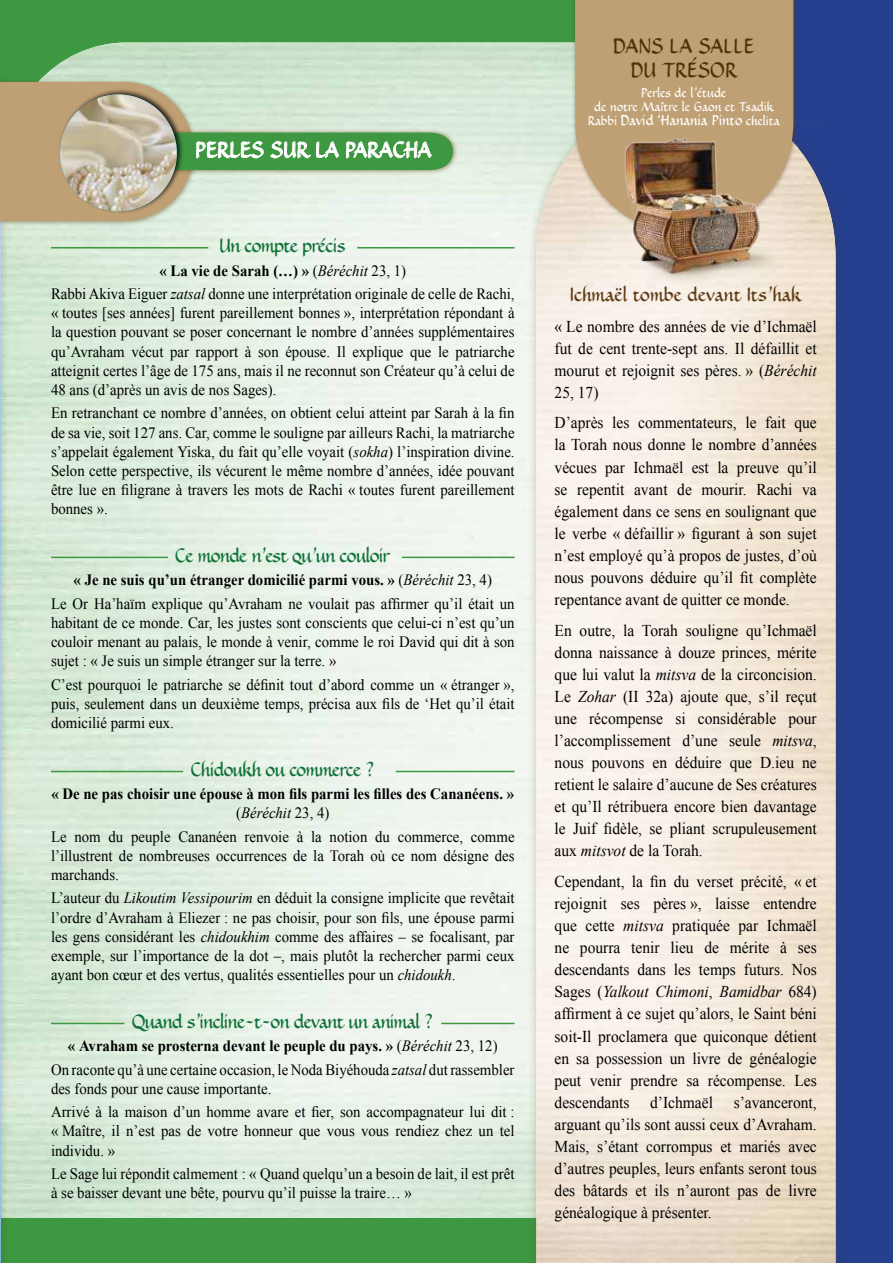
<style>
.page{position:relative;width:893px;height:1263px;background:#fff}
.page>*{position:absolute;margin:0;border:0;box-sizing:border-box;transform-origin:0 0}
.t1{font:700 20.25px "Demi Tasse";letter-spacing:.01em;color:#fff;scale:.9 1}
.t2{font:700 19.5px/24px "Demi Tasse";letter-spacing:.01em;color:#50310b;text-align:center;scale:.9 1}
.t3{font:700 18px "Demi Tasse";letter-spacing:-.04em;color:#11723a;scale:.91 1}
.t4{font:700 18px "Demi Tasse";color:#5f3c16;scale:.91 1}
.t5{font:16.5px/22px "Times New Roman";color:#000;text-align:justify;scale:.94 1}
.t6{font:15.75px/19.2px "Times New Roman";color:#000;text-align:justify;scale:.94 1}
.t7{font:700 15.75px/19.2px "Times New Roman";color:#000;text-align:center;scale:.94 1}
.t8{font:700 13.5px "Demi Tasse";color:#fff;scale:.9 1}
.t9{font:700 12px/13.5px "Demi Tasse";color:#fff;text-align:center;scale:.9 1}
.s1{font-weight:700}
.s2{font-style:italic}
.s3{font-weight:400}
.s4{font-weight:400;font-style:italic}
.s5{font-size:12px}
</style>
<div class="page">
<div style="left:0;top:0;width:617px;height:199px;background:#3e9741"></div>
<img style="left:42px;top:43px;width:529px;height:1175px">
<div style="left:725px;top:0;width:168px;height:1263px;background:#25408e"></div>
<div style="left:0;top:1218px;width:829px;height:45px;background:#3e9741"></div>
<div style="left:527px;top:84px;width:318px;height:1179px;background:#5f3c16;opacity:.29"></div>
<img style="left:536px;top:101px;width:299px;height:1162px">
<div style="left:571px;top:0;width:227px;height:238px;background:#5f3c16;opacity:.5"></div>
<div style="left:575px;top:0;width:218px;height:233px;background:#bfa074"></div>
<img style="left:578px;top:122px;width:251px;height:161px">
<div style="left:0;top:78px;width:198px;height:148px;background:#5f3c16;opacity:.5"></div>
<hr style="left:357px;top:247px;width:157px;height:1px;background:#3e9741">
<hr style="left:402px;top:557px;width:112px;height:1px;background:#3e9741">
<hr style="left:441px;top:1023px;width:73px;height:1px;background:#3e9741">
<hr style="left:396px;top:771px;width:118px;height:1px;background:#3e9741">
<svg style="left:0;top:82px;width:453px;height:1181px"></svg>
<p class="t1" style="left:196px;top:136px;width:264px">PERLES SUR LA PARACHA</p>
<p class="t3" style="left:220px;top:234px;width:140px">Un compte précis</p>
<p class="t6" style="left:51px;top:260px;width:495px;line-height:23.4px;text-align:center"><span class="s1">« La vie de Sarah (…) »</span> (<span class="s2">Béréchit</span> 23, 1)<br>Rabbi Akiva Eiguer <span class="s2">zatsal</span> donne une interprétation originale de celle de Rachi,</p>
<p class="t6" style="left:51px;top:303px;width:495px">« toutes [ses années] furent pareillement bonnes », interprétation répondant à la question pouvant se poser concernant le nombre d’années supplémentaires qu’Avraham vécut par rapport à son épouse. Il explique que le patriarche atteignit certes l’âge de 175 ans, mais il ne reconnut son Créateur qu’à celui de 48 ans (d’après un avis de nos Sages).</p>
<p class="t6" style="left:51px;top:403px;width:495px">En retranchant ce nombre d’années, on obtient celui atteint par Sarah à la fin de sa vie, soit 127 ans. Car, comme le souligne par ailleurs Rachi, la matriarche s’appelait également Yiska, du fait qu’elle voyait (<span class="s2">sokha</span>) l’inspiration divine.<br>Selon cette perspective, ils vécurent le même nombre d’années, idée pouvant être lue en filigrane à travers les mots de Rachi « toutes furent pareillement bonnes ».</p>
<p class="t3" style="left:175px;top:543px;width:238px">Ce monde n’est qu’un couloir</p>
<p class="t6" style="left:51px;top:570px;width:495px;line-height:23.4px;text-align:center"><span class="s1">« Je ne suis qu’un étranger domicilié parmi vous. »</span> (<span class="s2">Béréchit</span> 23, 4)<br>Le Or Ha’haïm explique qu’Avraham ne voulait pas affirmer qu’il était un</p>
<p class="t6" style="left:51px;top:613px;width:495px">habitant de ce monde. Car, les justes sont conscients que celui-ci n’est qu’un couloir menant au palais, le monde à venir, comme le roi David qui dit à son sujet : « Je suis un simple étranger sur la terre. »</p>
<p class="t6" style="left:51px;top:674px;width:495px">C’est pourquoi le patriarche se définit tout d’abord comme un « étranger », puis, seulement dans un deuxième temps, précisa aux fils de ‘Het qu’il était domicilié parmi eux.</p>
<p class="t3" style="left:191px;top:757px;width:204px">Chidoukh ou commerce ?</p>
<p class="t7" style="left:51px;top:784px;width:494px">« De ne pas choisir une épouse à mon fils parmi les filles des Cananéens. » <span class="s3">(</span><span class="s4">Béréchit</span> <span class="s3">23, 4)</span></p>
<p class="t6" style="left:51px;top:828px;width:495px">Le nom du peuple Cananéen renvoie à la notion du commerce, comme l’illustrent de nombreuses occurrences de la Torah où ce nom désigne des marchands.</p>
<p class="t6" style="left:51px;top:890px;width:495px">L’auteur du <span class="s2">Likoutim Vessipourim</span> en déduit la consigne implicite que revêtait l’ordre d’Avraham à Eliezer : ne pas choisir, pour son fils, une épouse parmi les gens considérant les <span class="s2">chidoukhim</span> comme des affaires – se focalisant, par exemple, sur l’importance de la dot –, mais plutôt la rechercher parmi ceux ayant bon cœur et des vertus, qualités essentielles pour un <span class="s2">chidoukh</span>.</p>
<p class="t3" style="left:132px;top:1008px;width:333px">Quand s’incline-t-on devant un animal ?</p>
<p class="t6" style="left:51px;top:1036px;width:495px;line-height:23.4px;text-align:center"><span class="s1">« Avraham se prosterna devant le peuple du pays. »</span> (<span class="s2">Béréchit</span> 23, 12)<br>On raconte qu’à une certaine occasion, le Noda Biyéhouda <span class="s2">zatsal</span> dut rassembler</p>
<p class="t6" style="left:51px;top:1076px;width:495px;line-height:23.4px">des fonds pour une cause importante.<br>Arrivé à la maison d’un homme avare et fier, son accompagnateur lui dit :</p>
<p class="t6" style="left:51px;top:1121px;width:495px">« Maître, il n’est pas de votre honneur que vous vous rendiez chez un tel individu. »</p>
<p class="t6" style="left:51px;top:1164px;width:495px">Le Sage lui répondit calmement : « Quand quelqu’un a besoin de lait, il est prêt à se baisser devant une bête, pourvu qu’il puisse la traire… »</p>
<p class="t2" style="left:614px;top:34px;width:158px">DANS LA SALLE<br>DU T RÉSOR</p>
<p class="t9" style="left:595px;top:86px;width:200px">Perles de l’étude<br>de notre Maître le Gaon et Tsadik</p>
<p class="t8" style="left:588px;top:111px;width:215px"><span class="s5">Rabbi</span> David ‘Hanania Pinto <span class="s5">chelita</span></p>
<p class="t4" style="left:570px;top:282px;width:255px">Ichmaël tombe devant Its’hak</p>
<p class="t5" style="left:555px;top:315px;width:280px">« Le nombre des années de vie d’Ichmaël fut de cent trente-sept ans. Il défaillit et mourut et rejoignit ses pères. » (<span class="s2">Béréchit </span>25, 17)</p>
<p class="t5" style="left:555px;top:413px;width:280px">D’après les commentateurs, le fait que la Torah nous donne le nombre d’années vécues par Ichmaël est la preuve qu’il se repentit avant de mourir. Rachi va également dans ce sens en soulignant que le verbe « défaillir » figurant à son sujet n’est employé qu’à propos de justes, d’où nous pouvons déduire qu’il fit complète repentance avant de quitter ce monde.</p>
<p class="t5" style="left:555px;top:619px;width:281px">En outre, la Torah souligne qu’Ichmaël donna naissance à douze princes, mérite que lui valut la <span class="s2">mitsva</span> de la circoncision.<br>Le <span class="s2">Zohar</span> (II 32a) ajoute que, s’il reçut une récompense si considérable pour l’accomplissement d’une seule <span class="s2">mitsva</span>, nous pouvons en déduire que D.ieu ne retient le salaire d’aucune de Ses créatures et qu’Il rétribuera encore bien davantage le Juif fidèle, se pliant scrupuleusement aux <span class="s2">mitsvot</span> de la Torah.</p>
<p class="t5" style="left:555px;top:870px;width:281px">Cependant, la fin du verset précité, « et rejoignit ses pères », laisse entendre que cette <span class="s2">mitsva</span> pratiquée par Ichmaël ne pourra tenir lieu de mérite à ses descendants dans les temps futurs. Nos Sages (<span class="s2">Yalkout Chimoni</span>, <span class="s2">Bamidbar</span> 684) affirment à ce sujet qu’alors, le Saint béni soit-Il proclamera que quiconque détient en sa possession un livre de généalogie peut venir prendre sa récompense. Les descendants</p>
<p class="t5" style="left:650px;top:1091px;width:68px">d’Ichmaël</p>
<p class="t5" style="left:555px;top:1091px;width:280px;text-indent:179px">s’avanceront, arguant qu’ils sont aussi ceux d’Avraham.<br>Mais, s’étant corrompus et mariés avec d’autres peuples, leurs enfants seront tous des bâtards et ils n’auront pas de livre généalogique à présenter.</p>
</div>
